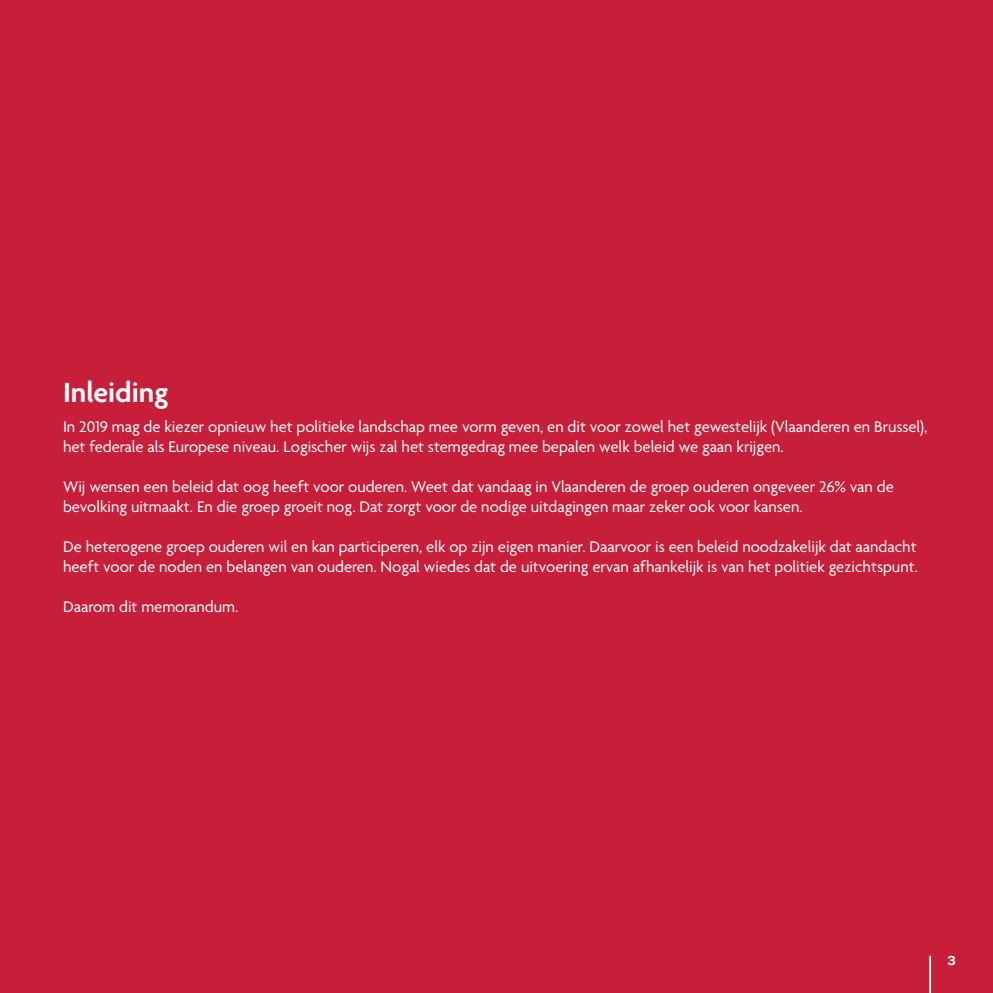
<style>
.page{position:relative;width:993px;height:993px;background:#fff}
.page>*{position:absolute;margin:0;border:0;box-sizing:border-box;transform-origin:0 0}
.t1{font:600 29.93px "Agenda";color:#fff}
.t2{font:16.62px/19.9px "Agenda";color:#fff}
.t3{font:600 14px "Omnes";color:#fff}
</style>
<div class="page">
<div style="left:0;top:0;width:992px;height:992px;background:#c71f3a"></div>
<hr style="left:928px;top:955px;width:2px;height:37px;background:#fff">
<h1 class="t1" style="left:63px;top:376px;width:107px">Inleiding</h1>
<p class="t2" style="left:63px;top:417px;width:865px">In 2019 mag de kiezer opnieuw het politieke landschap mee vorm geven, en dit voor zowel het gewestelijk (Vlaanderen en Brussel), het federale als Europese niveau. Logischer wijs zal het stemgedrag mee bepalen welk beleid we gaan krijgen.</p>
<p class="t2" style="left:63px;top:477px;width:832px">Wij wensen een beleid dat oog heeft voor ouderen. Weet dat vandaag in Vlaanderen de groep ouderen ongeveer 26% van de bevolking uitmaakt. En die groep groeit nog. Dat zorgt voor de nodige uitdagingen maar zeker ook voor kansen.</p>
<p class="t2" style="left:63px;top:537px;width:856px">De heterogene groep ouderen wil en kan participeren, elk op zijn eigen manier. Daarvoor is een beleid noodzakelijk dat aandacht heeft voor de noden en belangen van ouderen. Nogal wiedes dat de uitvoering ervan afhankelijk is van het politiek gezichtspunt.</p>
<p class="t2" style="left:63px;top:597px;width:177px">Daarom dit memorandum.</p>
<p class="t3" style="left:947px;top:952px;width:9px">3</p>
</div>
